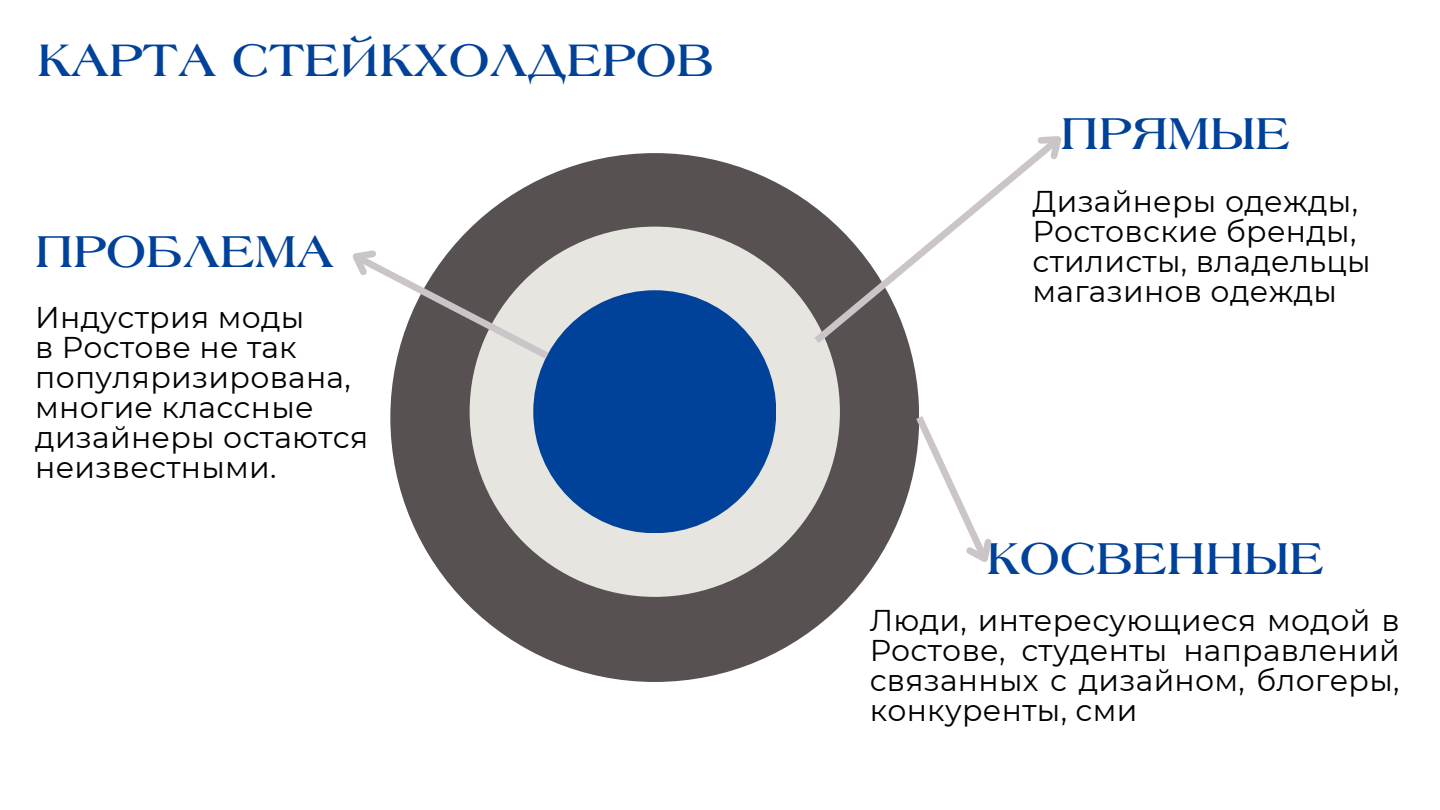
<style>
.page{position:relative;width:1440px;height:810px;background:#fff}
.page>*{position:absolute;margin:0;border:0;box-sizing:border-box;transform-origin:0 0}
.t1{font:700 49px "Laguna";color:#004199}
.t2{font:700 48px "Laguna";color:#004199}
.t3{font:30px/30px "Montserrat";letter-spacing:.01em;color:#000}
</style>
<div class="page">
<div style="left:390px;top:153px;width:529px;height:529px;background:#575152;border-radius:50%"></div>
<div style="left:470px;top:227px;width:370px;height:370px;background:#e6e5df;border-radius:50%"></div>
<div style="left:533px;top:290px;width:243px;height:243px;background:#004199;border-radius:50%"></div>
<svg style="left:352px;top:234px;width:204px;height:131px"></svg>
<svg style="left:807px;top:160px;width:221px;height:190px"></svg>
<svg style="left:1028px;top:136px;width:33px;height:33px"></svg>
<svg style="left:910px;top:416px;width:82px;height:146px"></svg>
<p class="t1" style="left:36px;top:40px;width:679px">КАРТА СТЕЙКХОЛДЕРОВ</p>
<p class="t2" style="left:35px;top:232px;width:300px">ПРОБЛЕМА</p>
<p class="t3" style="left:35px;top:302px;width:271px">Индустрия моды</p>
<p class="t3" style="left:35px;top:332px;width:335px">в Ростове не так популяризирована, многие классные дизайнеры остаются неизвестными.</p>
<p class="t2" style="left:1060px;top:115px;width:231px">ПРЯМЫЕ</p>
<p class="t3" style="left:1033px;top:187px;width:340px">Дизайнеры одежды,<br>Ростовские бренды, стилисты, владельцы магазинов одежды</p>
<p class="t2" style="left:986px;top:539px;width:340px">КОСВЕННЫЕ</p>
<p class="t3" style="left:870px;top:605px;width:532px;text-align:justify">Люди, интересующиеся модой в Ростове, студенты направлений связанных с дизайном, блогеры, конкуренты, сми</p>
</div>
